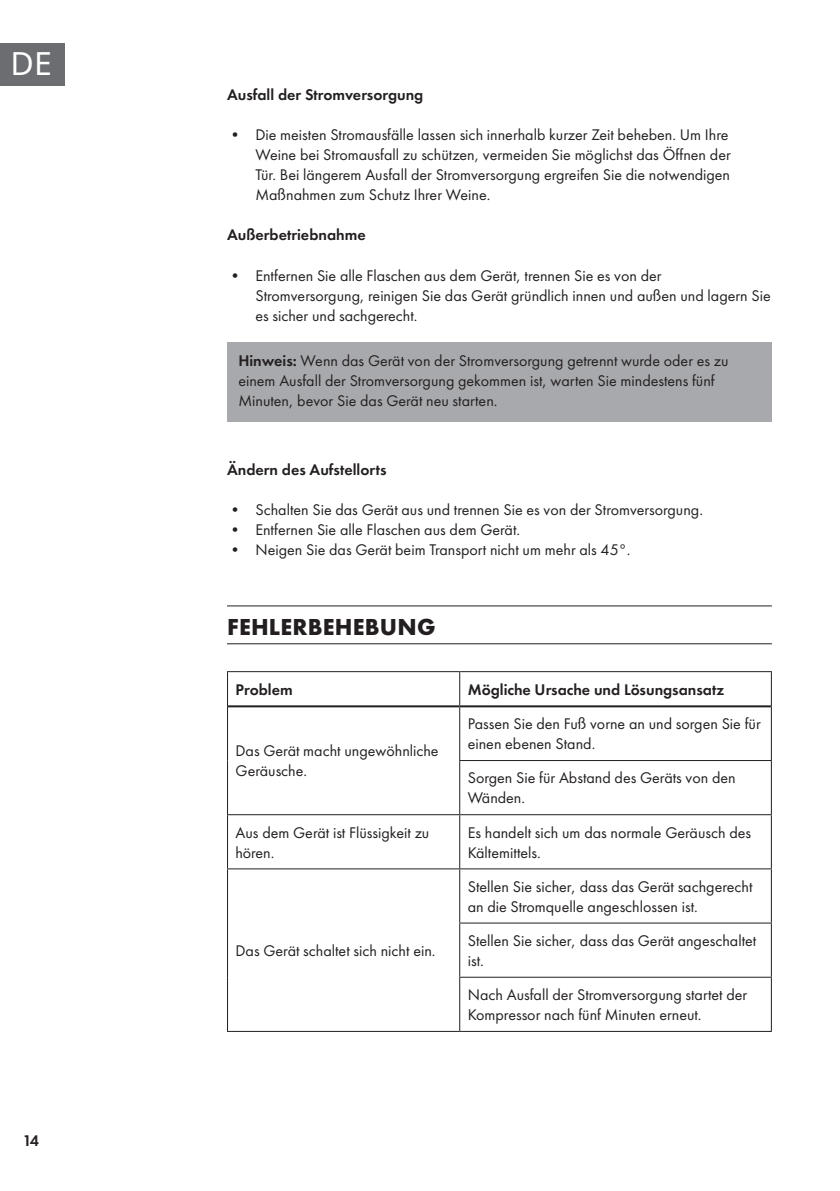
<style>
.page{position:relative;width:840px;height:1191px;background:#fff}
.page>*{position:absolute;margin:0;border:0;box-sizing:border-box;transform-origin:0 0}
.t1{font:32px "Noto Sans";color:#fff}
.t2{font:700 24px "Futura PTW08";letter-spacing:.01em;color:#231f20}
.t3{font:16px/20px "Futura PTW08";color:#231f20}
.t4{font:600 16px "Futura PTW08";color:#231f20}
.s1{font-weight:600}
</style>
<div class="page">
<div style="left:0;top:43px;width:65px;height:42px;background:#6c6d70"></div>
<div style="left:227px;top:342px;width:544px;height:79px;background:#a8a9ad"></div>
<hr style="left:227px;top:605px;width:544px;height:1px;background:#231f20">
<hr style="left:227px;top:643px;width:544px;height:1px;background:#231f20">
<hr style="left:227px;top:671px;width:232px;height:1px;background:#231f20">
<hr style="left:227px;top:672px;width:1px;height:34px;background:#231f20">
<hr style="left:459px;top:671px;width:312px;height:1px;background:#231f20">
<hr style="left:459px;top:672px;width:1px;height:33px;background:#231f20">
<hr style="left:770px;top:672px;width:1px;height:34px;background:#231f20">
<hr style="left:227px;top:706px;width:1px;height:54px;background:#231f20">
<hr style="left:459px;top:707px;width:1px;height:53px;background:#231f20">
<hr style="left:770px;top:706px;width:1px;height:54px;background:#231f20">
<hr style="left:227px;top:760px;width:1px;height:54px;background:#231f20">
<hr style="left:459px;top:760px;width:312px;height:1px;background:#231f20">
<hr style="left:459px;top:761px;width:1px;height:53px;background:#231f20">
<hr style="left:770px;top:761px;width:1px;height:53px;background:#231f20">
<hr style="left:227px;top:814px;width:232px;height:1px;background:#231f20">
<hr style="left:227px;top:815px;width:1px;height:53px;background:#231f20">
<hr style="left:459px;top:814px;width:312px;height:1px;background:#231f20">
<hr style="left:459px;top:815px;width:1px;height:53px;background:#231f20">
<hr style="left:770px;top:815px;width:1px;height:53px;background:#231f20">
<hr style="left:227px;top:868px;width:232px;height:1px;background:#231f20">
<hr style="left:227px;top:869px;width:1px;height:54px;background:#231f20">
<hr style="left:459px;top:868px;width:312px;height:1px;background:#231f20">
<hr style="left:459px;top:869px;width:1px;height:53px;background:#231f20">
<hr style="left:770px;top:869px;width:1px;height:53px;background:#231f20">
<hr style="left:227px;top:923px;width:1px;height:54px;background:#231f20">
<hr style="left:459px;top:922px;width:312px;height:1px;background:#231f20">
<hr style="left:459px;top:923px;width:1px;height:53px;background:#231f20">
<hr style="left:770px;top:923px;width:1px;height:53px;background:#231f20">
<hr style="left:227px;top:977px;width:1px;height:54px;background:#231f20">
<hr style="left:459px;top:976px;width:312px;height:1px;background:#231f20">
<hr style="left:459px;top:977px;width:1px;height:54px;background:#231f20">
<hr style="left:770px;top:977px;width:1px;height:54px;background:#231f20">
<hr style="left:227px;top:1031px;width:232px;height:1px;background:#231f20">
<hr style="left:459px;top:1031px;width:312px;height:1px;background:#231f20">
<hr style="left:228px;top:705px;width:231px;height:2px;background:#231f20">
<hr style="left:459px;top:705px;width:311px;height:2px;background:#231f20">
<h1 class="t1" style="left:11px;top:41px;width:43px">DE</h1>
<p class="t4" style="left:23px;top:1130px;width:18px">14</p>
<p class="t4" style="left:227px;top:85px;width:198px">Ausfall der Stromversorgung</p>
<p class="t3" style="left:255px;top:125px;width:476px;text-indent:-28px">• Die meisten Stromausfälle lassen sich innerhalb kurzer Zeit beheben. Um Ihre Weine bei Stromausfall zu schützen, vermeiden Sie möglichst das Öffnen der Tür. Bei längerem Ausfall der Stromversorgung ergreifen Sie die notwendigen Maßnahmen zum Schutz Ihrer Weine.</p>
<p class="t4" style="left:227px;top:225px;width:140px">Außerbetriebnahme</p>
<p class="t3" style="left:255px;top:265px;width:516px;text-indent:-28px">• Entfernen Sie alle Flaschen aus dem Gerät, trennen Sie es von der<br>Stromversorgung, reinigen Sie das Gerät gründlich innen und außen und lagern Sie es sicher und sachgerecht.</p>
<p class="t3" style="left:238px;top:351px;width:491px"><span class="s1">Hinweis:</span> Wenn das Gerät von der Stromversorgung getrennt wurde oder es zu einem Ausfall der Stromversorgung gekommen ist, warten Sie mindestens fünf<br>Minuten, bevor Sie das Gerät neu starten.</p>
<p class="t4" style="left:227px;top:459px;width:161px">Ändern des Aufstellorts</p>
<p class="t3" style="left:227px;top:499px;width:477px">• Schalten Sie das Gerät aus und trennen Sie es von der Stromversorgung.</p>
<p class="t3" style="left:227px;top:519px;width:294px">• Entfernen Sie alle Flaschen aus dem Gerät.</p>
<p class="t3" style="left:227px;top:539px;width:404px">• Neigen Sie das Gerät beim Transport nicht um mehr als 45°.</p>
<h2 class="t2" style="left:227px;top:611px;width:210px">FEHLERBEHEBUNG</h2>
<p class="t4" style="left:235px;top:679px;width:59px">Problem</p>
<p class="t4" style="left:467px;top:679px;width:258px">Mögliche Ursache und Lösungsansatz</p>
<p class="t3" style="left:235px;top:741px;width:204px">Das Gerät macht ungewöhnliche<br>Geräusche.</p>
<p class="t3" style="left:467px;top:714px;width:294px">Passen Sie den Fuß vorne an und sorgen Sie für einen ebenen Stand.</p>
<p class="t3" style="left:467px;top:768px;width:269px">Sorgen Sie für Abstand des Geräts von den<br>Wänden.</p>
<p class="t3" style="left:235px;top:822px;width:195px">Aus dem Gerät ist Flüssigkeit zu hören.</p>
<p class="t3" style="left:467px;top:822px;width:285px">Es handelt sich um das normale Geräusch des<br>Kältemittels.</p>
<p class="t3" style="left:235px;top:940px;width:201px">Das Gerät schaltet sich nicht ein.</p>
<p class="t3" style="left:467px;top:876px;width:286px">Stellen Sie sicher, dass das Gerät sachgerecht an die Stromquelle angeschlossen ist.</p>
<p class="t3" style="left:467px;top:930px;width:290px">Stellen Sie sicher, dass das Gerät angeschaltet ist.</p>
<p class="t3" style="left:467px;top:984px;width:281px">Nach Ausfall der Stromversorgung startet der<br>Kompressor nach fünf Minuten erneut.</p>
</div>
